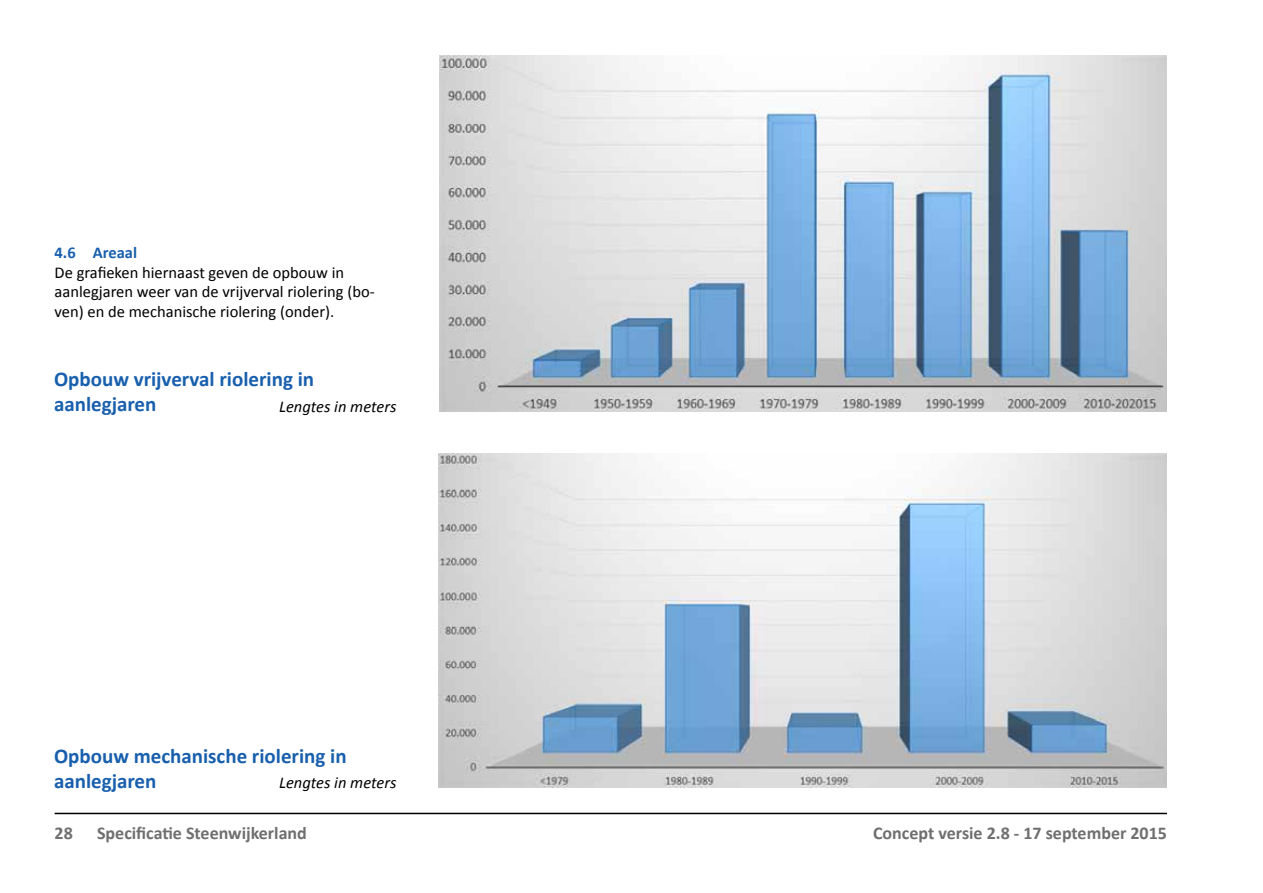
<style>
.page{position:relative;width:1263px;height:893px;background:#fff}
.page>*{position:absolute;margin:0;border:0;box-sizing:border-box;transform-origin:0 0}
.t1{font:700 21px/25.2px "Calibri";color:#185fad}
.t2{font:700 18px "Calibri";color:#706f6f}
.t3{font:16.5px/19.8px "Calibri";color:#000}
.t4{font:italic 16.5px "Calibri";color:#000}
.t5{font:700 16.5px "Calibri";color:#185fad}
</style>
<div class="page">
<hr style="left:55px;top:813px;width:1112px;height:1px;background:#000">
<img style="left:439px;top:55px;width:727px;height:356px">
<img style="left:438px;top:453px;width:728px;height:335px">
<p class="t5" style="left:55px;top:241px;width:84px">4.6 Areaal</p>
<p class="t3" style="left:55px;top:262px;width:322px">De grafieken hiernaast geven de opbouw in aanlegjaren weer van de vrijverval riolering (bo&shy;ven) en de mechanische riolering (onder).</p>
<p class="t1" style="left:54px;top:365px;width:262px">Opbouw vrijverval riolering in aanlegjaren</p>
<p class="t4" style="left:279px;top:396px;width:119px">Lengtes in meters</p>
<p class="t1" style="left:54px;top:742px;width:294px">Opbouw mechanische riolering in aanlegjaren</p>
<p class="t4" style="left:279px;top:771px;width:119px">Lengtes in meters</p>
<p class="t2" style="left:55px;top:820px;width:20px">28</p>
<p class="t2" style="left:97px;top:820px;width:211px">Specificatie Steenwijkerland</p>
<p class="t2" style="left:873px;top:820px;width:295px">Concept versie 2.8 - 17 september 2015</p>
</div>
